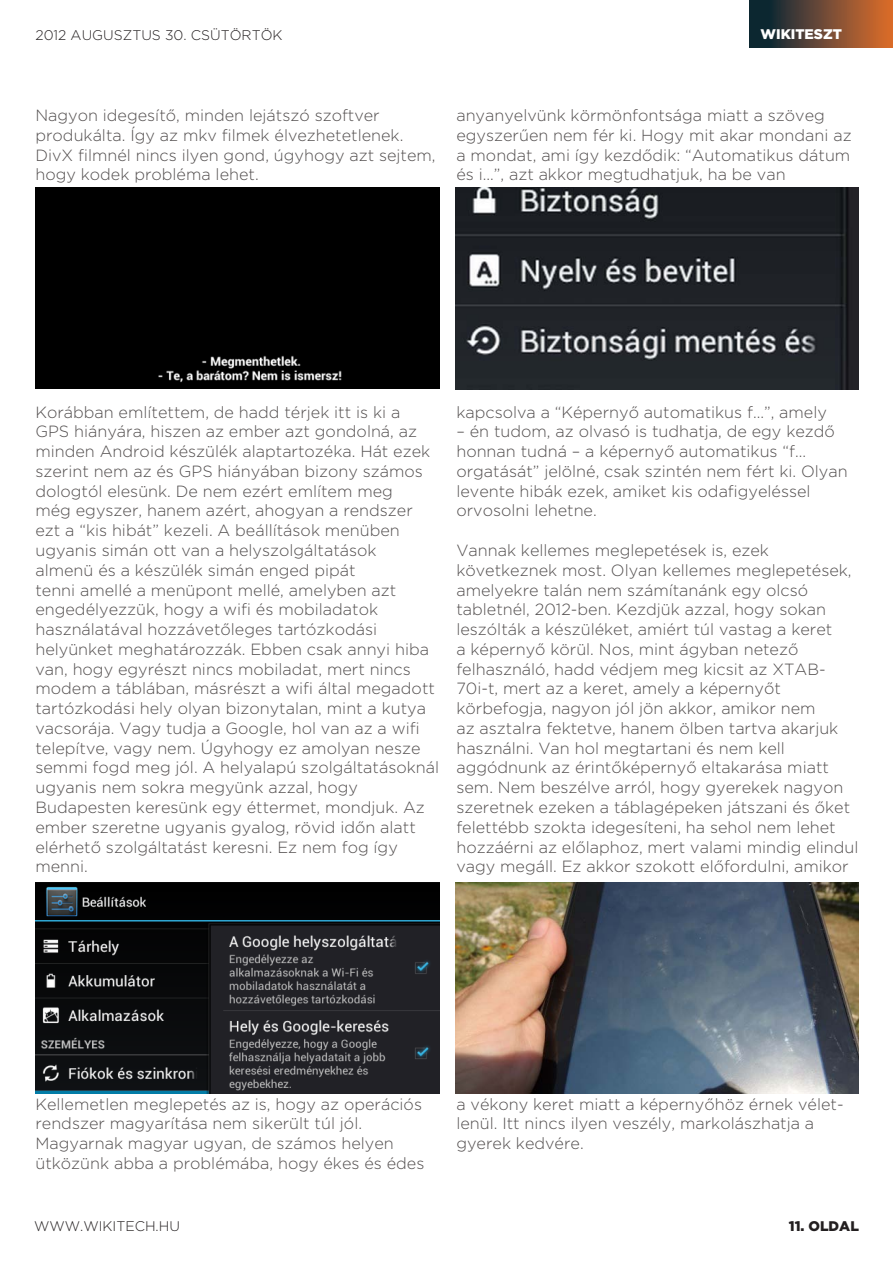
<style>
.page{position:relative;width:893px;height:1263px;background:#fff}
.page>*{position:absolute;margin:0;border:0;box-sizing:border-box;transform-origin:0 0}
.text{font:300 16.2px/19.8px "Gotham";color:#524e4e}
.text_datum{font:300 13.95px "Gotham";color:#231f20}
.text_www{font:300 13.95px "Gotham";color:#231f20}
.text_tartalom{font:900 13.95px "Gotham";color:#fff}
.text_oldalszam{font:900 13.95px "Gotham";color:#231f20}
</style>
<div class="page">
<div style="left:750px;top:0;width:143px;height:48px;background:linear-gradient(to right,#002136,#e06f2f)"></div>
<div style="left:36px;top:187px;width:403px;height:202px;background:#000"></div>
<img style="left:36px;top:882px;width:403px;height:212px">
<img style="left:455px;top:187px;width:404px;height:202px">
<img style="left:455px;top:882px;width:404px;height:211px">
<p class="text_datum" style="left:35px;top:27px;width:249px">2012 AUGUSZTUS 30. CSÜTÖRTÖK</p>
<p class="text_tartalom" style="left:760px;top:26px;width:83px">WIKITESZT</p>
<p class="text" style="left:35px;top:105px;width:402px">Nagyon idegesítő, minden lejátszó szoftver produkálta. Így az mkv filmek élvezhetetlenek.<br>DivX filmnél nincs ilyen gond, úgyhogy azt sejtem, hogy kodek probléma lehet.</p>
<p class="text" style="left:456px;top:105px;width:397px">anyanyelvünk körmönfontsága miatt a szöveg egyszerűen nem fér ki. Hogy mit akar mondani az a mondat, ami így kezdődik: “Automatikus dátum és i…”, azt akkor megtudhatjuk, ha be van</p>
<p class="text" style="left:35px;top:402px;width:405px">Korábban említettem, de hadd térjek itt is ki a<br>GPS hiányára, hiszen az ember azt gondolná, az minden Android készülék alaptartozéka. Hát ezek szerint nem az és GPS hiányában bizony számos dologtól elesünk. De nem ezért említem meg<br>még egyszer, hanem azért, ahogyan a rendszer ezt a “kis hibát” kezeli. A beállítások menüben ugyanis simán ott van a helyszolgáltatások<br>almenü és a készülék simán enged pipát<br>tenni amellé a menüpont mellé, amelyben azt engedélyezzük, hogy a wifi és mobiladatok használatával hozzávetőleges tartózkodási helyünket meghatározzák. Ebben csak annyi hiba van, hogy egyrészt nincs mobiladat, mert nincs modem a táblában, másrészt a wifi által megadott tartózkodási hely olyan bizonytalan, mint a kutya vacsorája. Vagy tudja a Google, hol van az a wifi telepítve, vagy nem. Úgyhogy ez amolyan nesze semmi fogd meg jól. A helyalapú szolgáltatásoknál ugyanis nem sokra megyünk azzal, hogy Budapesten keresünk egy éttermet, mondjuk. Az ember szeretne ugyanis gyalog, rövid időn alatt elérhető szolgáltatást keresni. Ez nem fog így menni.</p>
<p class="text" style="left:456px;top:402px;width:372px">kapcsolva a “Képernyő automatikus f…”, amely</p>
<p class="text" style="left:456px;top:421px;width:393px">– én tudom, az olvasó is tudhatja, de egy kezdő honnan tudná – a képernyő automatikus “f… orgatását” jelölné, csak szintén nem fért ki. Olyan levente hibák ezek, amiket kis odafigyeléssel orvosolni lehetne.</p>
<p class="text" style="left:456px;top:540px;width:404px">Vannak kellemes meglepetések is, ezek következnek most. Olyan kellemes meglepetések, amelyekre talán nem számítanánk egy olcsó tabletnél, 2012-ben. Kezdjük azzal, hogy sokan leszólták a készüléket, amiért túl vastag a keret<br>a képernyő körül. Nos, mint ágyban netező felhasználó, hadd védjem meg kicsit az XTAB-70i-t, mert az a keret, amely a képernyőt körbefogja, nagyon jól jön akkor, amikor nem<br>az asztalra fektetve, hanem ölben tartva akarjuk használni. Van hol megtartani és nem kell aggódnunk az érintőképernyő eltakarása miatt sem. Nem beszélve arról, hogy gyerekek nagyon szeretnek ezeken a táblagépeken játszani és őket felettébb szokta idegesíteni, ha sehol nem lehet hozzáérni az előlaphoz, mert valami mindig elindul vagy megáll. Ez akkor szokott előfordulni, amikor</p>
<p class="text" style="left:35px;top:1093px;width:390px">Kellemetlen meglepetés az is, hogy az operációs rendszer magyarítása nem sikerült túl jól.<br>Magyarnak magyar ugyan, de számos helyen ütközünk abba a problémába, hogy ékes és édes</p>
<p class="text" style="left:456px;top:1093px;width:389px">a vékony keret miatt a képernyőhöz érnek vélet&shy;lenül. Itt nincs ilyen veszély, markolászhatja a gyerek kedvére.</p>
<p class="text_www" style="left:34px;top:1218px;width:148px">WWW.WIKITECH.HU</p>
<p class="text_oldalszam" style="left:789px;top:1217px;width:72px">11. OLDAL</p>
</div>
